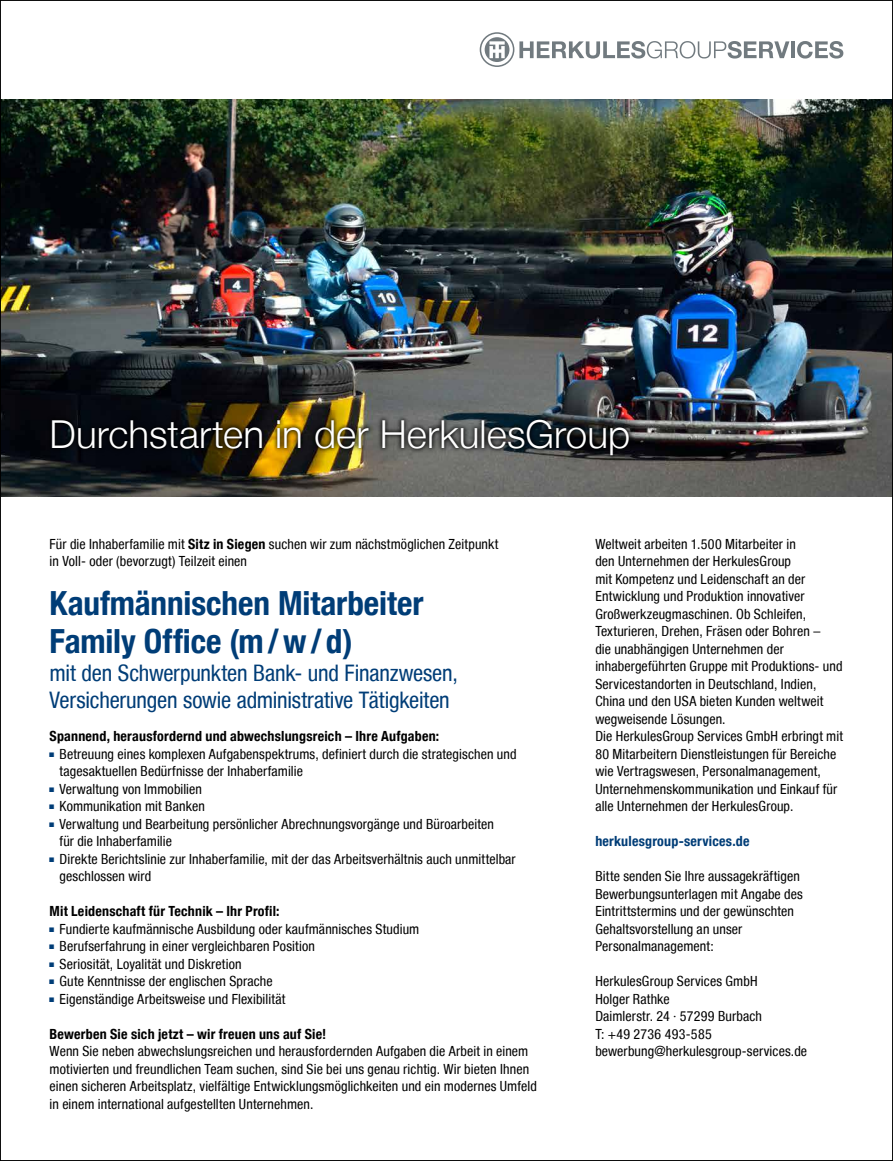
<style>
.page{position:relative;width:893px;height:1161px;background:#fff}
.page>*{position:absolute;margin:0;border:0;box-sizing:border-box;transform-origin:0 0}
.t1{font:300 38.5px "Helvetica Neue LT";color:#fff}
.t2{font:700 condensed 33.25px/38.5px "Helvetica Neue LT";color:#003d77}
.t3{font:condensed 22.75px/27.5px "Helvetica Neue LT";letter-spacing:-.01em;color:#003d77}
.t4{font:condensed 14px/17.5px "Helvetica Neue LT";letter-spacing:.01em;color:#000}
.t5{font:700 condensed 14px "Helvetica Neue LT";letter-spacing:.015em;color:#000}
.t6{font:700 condensed 14px "Helvetica Neue LT";letter-spacing:.015em;color:#003d77}
.s1{font-weight:700}
.s2{font-family:"Arial Narrow";font-stretch:normal;font-size:9.8px;color:#003d77}
</style>
<div class="page">
<img style="left:2px;top:99px;width:889px;height:397px">
<svg style="left:480px;top:32px;width:309px;height:35px"></svg>
<hr style="left:791px;top:41px;width:3px;height:17px;background:#717a7f">
<svg style="left:797px;top:41px;width:46px;height:18px"></svg>
<svg style="left:47px;top:415px;width:587px;height:45px;background:#322f23"></svg>
<h1 class="t1" style="left:50px;top:410px;width:582px">Durchstarten in der HerkulesGroup</h1>
<p class="t4" style="left:50px;top:535px;width:450px">Für die Inhaberfamilie mit <span class="s1">Sitz in Siegen</span> suchen wir zum nächstmöglichen Zeitpunkt in Voll- oder (bevorzugt) Teilzeit einen</p>
<h2 class="t2" style="left:50px;top:583px;width:375px">Kaufmännischen Mitarbeiter<br>Family Office (m/w/d)</h2>
<h3 class="t3" style="left:50px;top:658px;width:410px">mit den Schwerpunkten Bank- und Finanzwesen,<br>Versicherungen sowie administrative Tätigkeiten</h3>
<p class="t5" style="left:50px;top:728px;width:391px">Spannend, herausfordernd und abwechslungsreich – Ihre Aufgaben:</p>
<p class="t4" style="left:60px;top:745px;width:458px;text-indent:-10px"><span class="s2">■</span> Betreuung eines komplexen Aufgabenspektrums, definiert durch die strategischen und tagesaktuellen Bedürfnisse der Inhaberfamilie</p>
<p class="t4" style="left:50px;top:780px;width:154px"><span class="s2">■</span> Verwaltung von Immobilien</p>
<p class="t4" style="left:50px;top:797px;width:157px"><span class="s2">■</span> Kommunikation mit Banken</p>
<p class="t4" style="left:60px;top:815px;width:436px;text-indent:-10px"><span class="s2">■</span> Verwaltung und Bearbeitung persönlicher Abrechnungsvorgänge und Büroarbeiten für die Inhaberfamilie</p>
<p class="t4" style="left:60px;top:850px;width:458px;text-indent:-10px"><span class="s2">■</span> Direkte Berichtslinie zur Inhaberfamilie, mit der das Arbeitsverhältnis auch unmittelbar geschlossen wird</p>
<p class="t5" style="left:50px;top:903px;width:232px">Mit Leidenschaft für Technik – Ihr Profil:</p>
<p class="t4" style="left:50px;top:920px;width:371px"><span class="s2">■</span> Fundierte kaufmännische Ausbildung oder kaufmännisches Studium</p>
<p class="t4" style="left:50px;top:937px;width:267px"><span class="s2">■</span> Berufserfahrung in einer vergleichbaren Position</p>
<p class="t4" style="left:50px;top:955px;width:193px"><span class="s2">■</span> Seriosität, Loyalität und Diskretion</p>
<p class="t4" style="left:50px;top:972px;width:225px"><span class="s2">■</span> Gute Kenntnisse der englischen Sprache</p>
<p class="t4" style="left:50px;top:990px;width:237px"><span class="s2">■</span> Eigenständige Arbeitsweise und Flexibilität</p>
<p class="t5" style="left:50px;top:1025px;width:278px">Bewerben Sie sich jetzt – wir freuen uns auf Sie!</p>
<p class="t4" style="left:50px;top:1042px;width:489px">Wenn Sie neben abwechslungsreichen und herausfordernden Aufgaben die Arbeit in einem motivierten und freundlichen Team suchen, sind Sie bei uns genau richtig. Wir bieten Ihnen einen sicheren Arbeitsplatz, vielfältige Entwicklungsmöglichkeiten und ein modernes Umfeld in einem international aufgestellten Unternehmen.</p>
<p class="t4" style="left:595px;top:535px;width:249px">Weltweit arbeiten 1.500 Mitarbeiter in<br>den Unternehmen der HerkulesGroup<br>mit Kompetenz und Leidenschaft an der Entwicklung und Produktion innovativer Großwerkzeugmaschinen. Ob Schleifen, Texturieren, Drehen, Fräsen oder Bohren –<br>die unabhängigen Unternehmen der inhabergeführten Gruppe mit Produktions- und Servicestandorten in Deutschland, Indien, China und den USA bieten Kunden weltweit wegweisende Lösungen.<br>Die HerkulesGroup Services GmbH erbringt mit 80 Mitarbeitern Dienstleistungen für Bereiche wie Vertragswesen, Personalmanagement, Unternehmenskommunikation und Einkauf für alle Unternehmen der HerkulesGroup.</p>
<p class="t6" style="left:595px;top:833px;width:156px">herkulesgroup-services.de</p>
<p class="t4" style="left:595px;top:867px;width:209px">Bitte senden Sie Ihre aussagekräftigen Bewerbungsunterlagen mit Angabe des Eintrittstermins und der gewünschten Gehaltsvorstellung an unser Personalmanagement:</p>
<p class="t4" style="left:595px;top:972px;width:213px">HerkulesGroup Services GmbH<br>Holger Rathke<br>Daimlerstr. 24 · 57299 Burbach<br>T: +49 2736 493-585 bewerbung@herkulesgroup-services.de</p>
</div>
